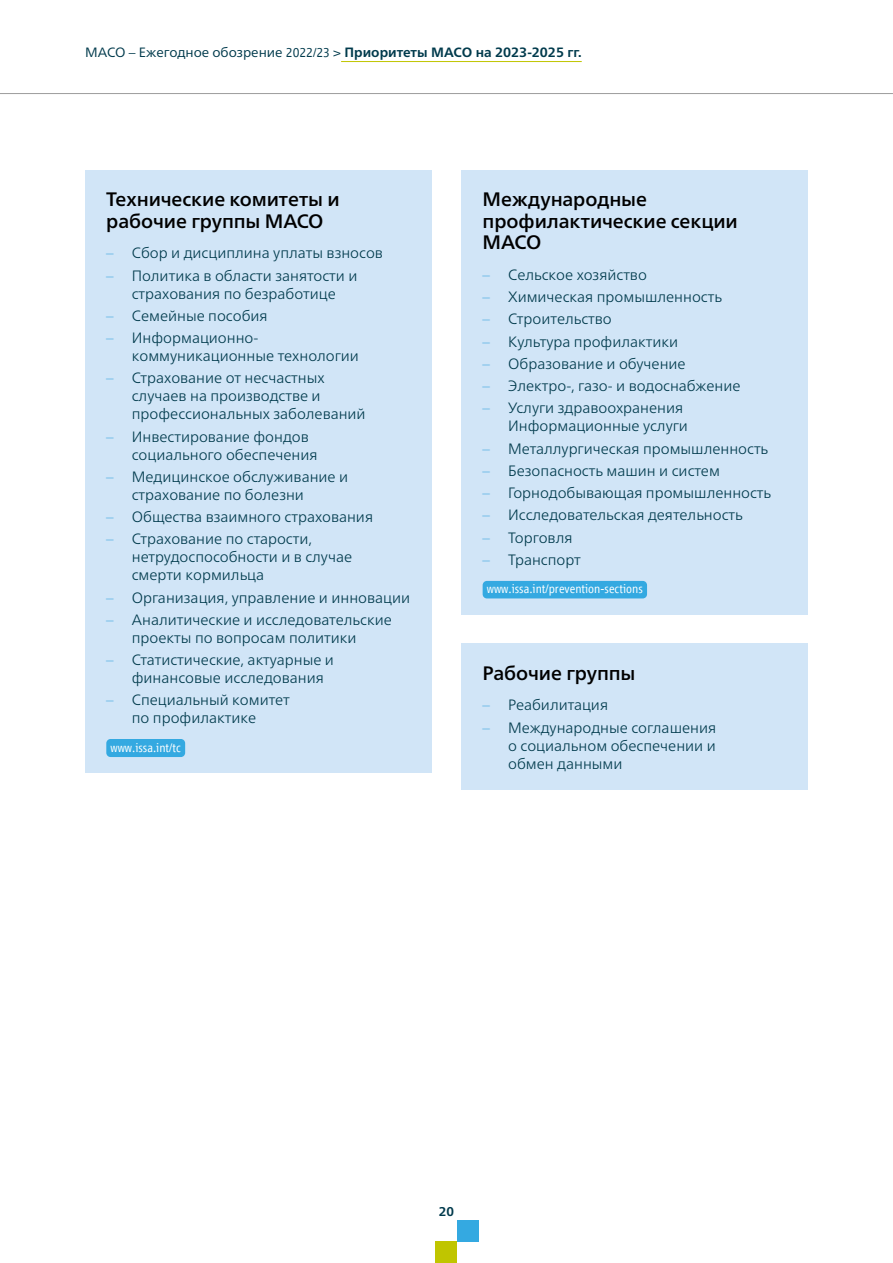
<style>
.page{position:relative;width:893px;height:1263px;background:#fff}
.page>*{position:absolute;margin:0;border:0;box-sizing:border-box;transform-origin:0 0}
.Box_Titre_1{font:500 19.5px/21.5px "Frutiger Neue LTCYR";letter-spacing:-.005em;color:#000}
.t1{font:300 15px/18px "Frutiger Neue LTCYR";color:#003a4c}
.t2{font:700 13.5px "Frutiger Neue LTCYR";color:#003a4c}
.Internet{font:300 12.75px "Vialog LT Com";color:#fff}
.t3{font:700 12.75px "Frutiger Neue LTCYR";color:#003a4c}
.s1{font-weight:400}
.s2{font-family:"Vialog LT Com";font-weight:300}
.s3{color:#57b1e4}
</style>
<div class="page">
<div style="left:461px;top:643px;width:347px;height:147px;background:#d1e5f7"></div>
<div style="left:461px;top:170px;width:347px;height:444px;background:#d1e5f7"></div>
<div style="left:483px;top:581px;width:164px;height:17px;background:#34a9e1;border-radius:4px"></div>
<div style="left:85px;top:170px;width:347px;height:603px;background:#d1e5f7"></div>
<div style="left:106px;top:739px;width:79px;height:18px;background:#34a9e1;border-radius:4px"></div>
<hr style="left:341px;top:61px;width:241px;height:1px;background:#c0c500">
<div style="left:436px;top:1242px;width:21px;height:21px;background:#c0c500"></div>
<div style="left:457px;top:1220px;width:21px;height:22px;background:#34a9e1"></div>
<hr style="left:0;top:93px;width:893px;height:1px;background:#9c9c9d">
<p class="t2" style="left:85px;top:44px;width:498px"><span class="s1">MACO – Ежегодное обозрение</span> <span class="s2">2022/23</span> <span class="s1">&gt;</span> Приоритеты МАСО на 2023‑2025 гг.</p>
<p class="Box_Titre_1" style="left:106px;top:189px;width:235px">Технические комитеты и рабочие группы МАСО</p>
<p class="t1" style="left:106px;top:244px;width:278px"><span class="s3">–</span> Сбор и дисциплина уплаты взносов</p>
<p class="t1" style="left:106px;top:266px;width:253px;text-align:center"><span class="s3">–</span> Политика в области занятости и страхования по безработице</p>
<p class="t1" style="left:106px;top:307px;width:163px"><span class="s3">–</span> Семейные пособия</p>
<p class="t1" style="left:132px;top:329px;width:229px;text-indent:-26px"><span class="s3">–</span> Информационно&shy;коммуникационные технологии</p>
<p class="t1" style="left:132px;top:369px;width:235px;text-indent:-26px"><span class="s3">–</span> Страхование от несчастных случаев на производстве и профессиональных заболеваний</p>
<p class="t1" style="left:132px;top:427px;width:187px;text-indent:-26px"><span class="s3">–</span> Инвестирование фондов социального обеспечения</p>
<p class="t1" style="left:132px;top:468px;width:218px;text-indent:-26px"><span class="s3">–</span> Медицинское обслуживание и страхование по болезни</p>
<p class="t1" style="left:106px;top:508px;width:268px"><span class="s3">–</span> Общества взаимного страхования</p>
<p class="t1" style="left:132px;top:530px;width:222px;text-indent:-26px"><span class="s3">–</span> Страхование по старости, нетрудоспособности и в случае смерти кормильца</p>
<p class="t1" style="left:106px;top:588px;width:305px"><span class="s3">–</span> Организация, управление и инновации</p>
<p class="t1" style="left:132px;top:611px;width:261px;text-indent:-26px"><span class="s3">–</span> Аналитические и исследовательские проекты по вопросам политики</p>
<p class="t1" style="left:132px;top:651px;width:204px;text-indent:-26px"><span class="s3">–</span> Статистические, актуарные и финансовые исследования</p>
<p class="t1" style="left:106px;top:691px;width:185px;text-align:center"><span class="s3">–</span> Специальный комитет по профилактике</p>
<p class="Internet" style="left:111px;top:740px;width:72px">www.issa.int/tc</p>
<p class="Box_Titre_1" style="left:483px;top:189px;width:257px">Международные профилактические секции<br>МАСО</p>
<p class="t1" style="left:483px;top:265px;width:166px"><span class="s3">–</span> Сельское хозяйство</p>
<p class="t1" style="left:483px;top:288px;width:241px"><span class="s3">–</span> Химическая промышленность</p>
<p class="t1" style="left:483px;top:310px;width:131px"><span class="s3">–</span> Строительство</p>
<p class="t1" style="left:483px;top:332px;width:197px"><span class="s3">–</span> Культура профилактики</p>
<p class="t1" style="left:483px;top:354px;width:205px"><span class="s3">–</span> Образование и обучение</p>
<p class="t1" style="left:483px;top:377px;width:259px"><span class="s3">–</span> Электро-, газо- и водоснабжение</p>
<p class="t1" style="left:508px;top:399px;width:181px;text-indent:-26px"><span class="s3">–</span> Услуги здравоохранения<br>Информационные услуги</p>
<p class="t1" style="left:483px;top:439px;width:287px"><span class="s3">–</span> Металлургическая промышленность</p>
<p class="t1" style="left:483px;top:461px;width:239px"><span class="s3">–</span> Безопасность машин и систем</p>
<p class="t1" style="left:483px;top:484px;width:290px"><span class="s3">–</span> Горнодобывающая промышленность</p>
<p class="t1" style="left:483px;top:506px;width:262px"><span class="s3">–</span> Исследовательская деятельность</p>
<p class="t1" style="left:483px;top:528px;width:91px"><span class="s3">–</span> Торговля</p>
<p class="t1" style="left:483px;top:550px;width:100px"><span class="s3">–</span> Транспорт</p>
<p class="Internet" style="left:487px;top:582px;width:157px">www.issa.int/prevention-sections</p>
<p class="Box_Titre_1" style="left:483px;top:662px;width:154px">Рабочие группы</p>
<p class="t1" style="left:483px;top:696px;width:127px"><span class="s3">–</span> Реабилитация</p>
<p class="t1" style="left:508px;top:718px;width:210px;text-align:justify;text-indent:-26px"><span class="s3">–</span> Международные соглашения о социальном обеспечении и обмен данными</p>
<p class="t3" style="left:439px;top:1204px;width:17px">20</p>
</div>
